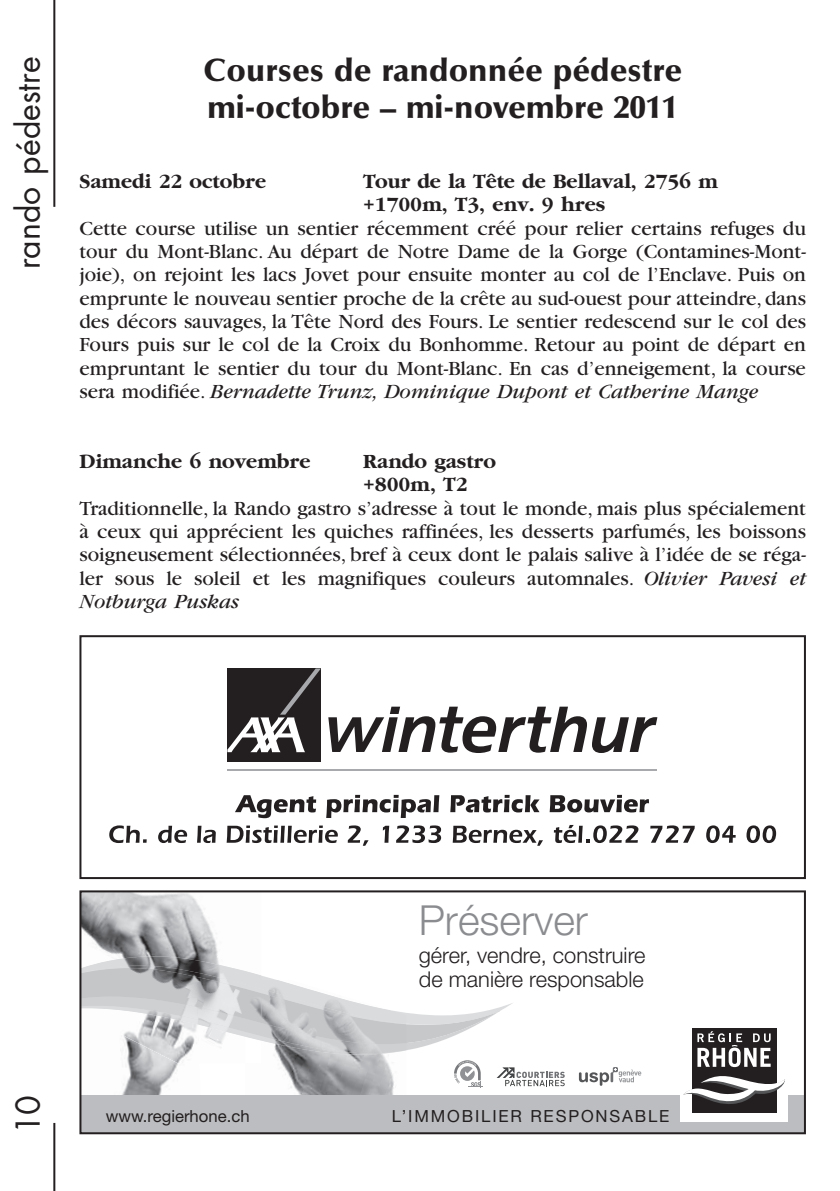
<style>
.page{position:relative;width:840px;height:1191px;background:#fff}
.page>*{position:absolute;margin:0;border:0;box-sizing:border-box;transform-origin:0 0}
.t1{font:300 41.4px "Helvetica Neue";color:#8a8c8f}
.t2{font:900 32px/37.4px "Optima";color:#231f20}
.t3{font:32px "Futura";color:#231f20}
.t4{font:300 21.8px/24px "Helvetica Neue";color:#231f20}
.t5{font:21px/23.4px "Garamond";color:#231f20;text-align:justify}
.t6{font:700 21px/23.4px "Garamond";color:#231f20}
.t7{font:16.6px "Helvetica Neue";letter-spacing:.11em;color:#231f20}
.t8{font:16.6px "Helvetica Neue";color:#231f20}
.s1{font-style:italic}
</style>
<div class="page">
<hr style="left:53px;top:0;width:2px;height:207px;background:#231f20">
<hr style="left:53px;top:1123px;width:2px;height:68px;background:#231f20">
<svg style="left:261px;top:975px;width:252px;height:76px"></svg>
<img style="left:274px;top:1054px;width:120px;height:41px">
<img style="left:276px;top:1053px;width:112px;height:1px">
<img style="left:245px;top:980px;width:161px;height:38px">
<img style="left:261px;top:989px;width:145px;height:64px">
<img style="left:261px;top:993px;width:145px;height:51px">
<img style="left:122px;top:1063px;width:56px;height:32px">
<img style="left:204px;top:1036px;width:41px;height:8px">
<img style="left:204px;top:1031px;width:41px;height:5px">
<img style="left:82px;top:893px;width:179px;height:106px">
<img style="left:82px;top:956px;width:179px;height:28px">
<img style="left:82px;top:965px;width:164px;height:19px">
<img style="left:199px;top:1018px;width:46px;height:13px">
<img style="left:82px;top:968px;width:163px;height:50px">
<img style="left:245px;top:1031px;width:16px;height:9px">
<img style="left:245px;top:984px;width:16px;height:9px">
<img style="left:123px;top:1008px;width:76px;height:55px">
<img style="left:123px;top:1019px;width:75px;height:5px">
<img style="left:82px;top:999px;width:116px;height:20px">
<img style="left:152px;top:997px;width:45px;height:10px">
<div style="left:80px;top:1095px;width:724px;height:38px;background:#bcbdc0"></div>
<div style="left:680px;top:1084px;width:107px;height:37px;background:#fff"></div>
<div style="left:691px;top:1027px;width:85px;height:85px;background:#231f20"></div>
<svg style="left:683px;top:1031px;width:101px;height:74px"></svg>
<svg style="left:454px;top:1060px;width:28px;height:28px"></svg>
<svg style="left:578px;top:1067px;width:63px;height:18px"></svg>
<svg style="left:496px;top:1067px;width:68px;height:19px"></svg>
<div style="left:79px;top:890px;width:726px;height:244px;border:2px solid #231f20"></div>
<div style="left:227px;top:668px;width:94px;height:94px;background:#231f20"></div>
<svg style="left:227px;top:668px;width:94px;height:84px"></svg>
<hr style="left:227px;top:769px;width:430px;height:2px;background:#a8a9ad">
<svg style="left:328px;top:706px;width:329px;height:47px"></svg>
<svg style="left:235px;top:795px;width:81px;height:23px"></svg>
<svg style="left:326px;top:795px;width:113px;height:23px"></svg>
<svg style="left:450px;top:795px;width:89px;height:17px"></svg>
<svg style="left:549px;top:795px;width:99px;height:17px"></svg>
<svg style="left:109px;top:825px;width:38px;height:18px"></svg>
<svg style="left:158px;top:825px;width:29px;height:18px"></svg>
<svg style="left:197px;top:825px;width:19px;height:18px"></svg>
<svg style="left:226px;top:825px;width:111px;height:18px"></svg>
<svg style="left:347px;top:825px;width:21px;height:20px"></svg>
<svg style="left:382px;top:825px;width:7px;height:17px"></svg>
<svg style="left:396px;top:825px;width:45px;height:18px"></svg>
<svg style="left:452px;top:825px;width:90px;height:20px"></svg>
<svg style="left:553px;top:825px;width:85px;height:18px"></svg>
<svg style="left:650px;top:825px;width:44px;height:17px"></svg>
<svg style="left:706px;top:825px;width:29px;height:18px"></svg>
<svg style="left:746px;top:825px;width:29px;height:18px"></svg>
<div style="left:79px;top:635px;width:726px;height:244px;border:2px solid #231f20"></div>
<h2 class="t3" style="left:13px;top:269px;width:214px;rotate:-90deg">rando pédestre</h2>
<h2 class="t2" style="left:203px;top:54px;width:480px">Courses de randonnée pédestre mi-octobre – mi-novembre 2011</h2>
<p class="t6" style="left:79px;top:169px;width:188px">Samedi 22 octobre</p>
<p class="t6" style="left:363px;top:169px;width:356px">Tour de la Tête de Bellaval, 2756 m +1700m, T3, env. 9 hres</p>
<p class="t5" style="left:79px;top:218px;width:727px">Cette course utilise un sentier récemment créé pour relier certains refuges du tour du Mont-Blanc. Au départ de Notre Dame de la Gorge (Contamines-Mont&shy;joie), on rejoint les lacs Jovet pour ensuite monter au col de l’Enclave. Puis on emprunte le nouveau sentier proche de la crête au sud-ouest pour atteindre, dans des décors sauvages, la Tête Nord des Fours. Le sentier redescend sur le col des Fours puis sur le col de la Croix du Bonhomme. Retour au point de départ en empruntant le sentier du tour du Mont-Blanc. En cas d’enneigement, la course sera modifiée. <span class="s1">Bernadette Trunz, Dominique Dupont et Catherine Mange</span></p>
<p class="t6" style="left:79px;top:449px;width:232px">Dimanche 6 novembre</p>
<p class="t6" style="left:363px;top:449px;width:134px">Rando gastro +800m, T2</p>
<p class="t5" style="left:79px;top:498px;width:727px">Traditionnelle, la Rando gastro s’adresse à tout le monde, mais plus spécialement à ceux qui apprécient les quiches raffinées, les desserts parfumés, les boissons soigneusement sélectionnées, bref à ceux dont le palais salive à l’idée de se réga&shy;ler sous le soleil et les magnifiques couleurs automnales. <span class="s1">Olivier Pavesi et Notburga Puskas</span></p>
<h2 class="t3" style="left:13px;top:1134px;width:41px;rotate:-90deg">10</h2>
<h1 class="t1" style="left:418px;top:905px;width:170px">Préserver</h1>
<p class="t4" style="left:418px;top:945px;width:228px">gérer, vendre, construire de manière responsable</p>
<p class="t8" style="left:106px;top:1109px;width:145px">www.regierhone.ch</p>
<p class="t7" style="left:391px;top:1109px;width:279px">L’IMMOBILIER RESPONSABLE</p>
</div>
